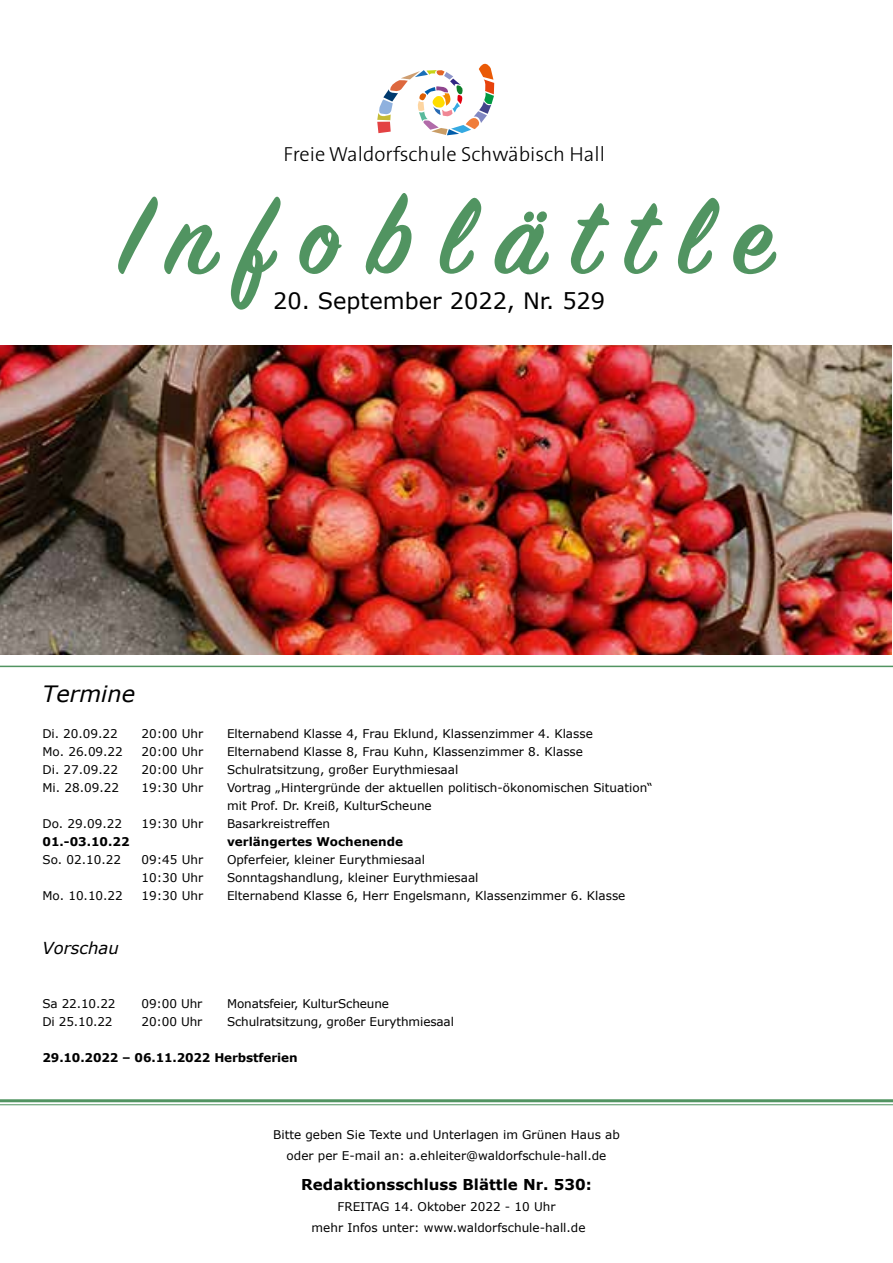
<style>
.page{position:relative;width:893px;height:1263px;background:#fff}
.page>*{position:absolute;margin:0;border:0;box-sizing:border-box;transform-origin:0 0}
.t1{font:600 120px "Sign Painter House Script";letter-spacing:.23em;color:#519461}
.t2{font:22.5px "Verdana";color:#000}
.t3{font:italic 22.5px "Verdana";color:#000}
.t4{font:300 20.4px "The Sans";color:#000}
.t5{font:italic 16.5px "Verdana";color:#000}
.t6{font:700 15px "Verdana";color:#000}
.t7{font:12px/21px "Verdana";color:#000;text-align:center}
.t8{font:700 12px "Verdana";color:#000}
.s1{font-style:inherit}
</style>
<div class="page">
<svg style="left:377px;top:64px;width:117px;height:71px"></svg>
<img style="left:0;top:345px;width:892px;height:310px">
<hr style="left:0;top:1099px;width:893px;height:3px;background:#519461">
<hr style="left:0;top:1104px;width:893px;height:1px;background:#519461">
<hr style="left:0;top:666px;width:893px;height:1px;background:#519461">
<h3 class="t4" style="left:284px;top:137px;width:323px">Freie Waldorfschule Schwäbisch Hall</h3>
<h1 class="t1" style="left:121px;top:164px;width:653px">Infoblättle</h1>
<h2 class="t2" style="left:273px;top:287px;width:334px">20. September 2022, Nr. 529</h2>
<h2 class="t3" style="left:43px;top:680px;width:94px">Termine</h2>
<p class="t7" style="left:43px;top:723px;width:77px">Di. 20.09.22</p>
<p class="t7" style="left:142px;top:723px;width:63px">20:00 Uhr</p>
<p class="t7" style="left:227px;top:723px;width:367px">Elternabend Klasse 4, Frau Eklund, Klassenzimmer 4. Klasse</p>
<p class="t7" style="left:43px;top:741px;width:82px">Mo. 26.09.22</p>
<p class="t7" style="left:142px;top:741px;width:63px">20:00 Uhr</p>
<p class="t7" style="left:227px;top:741px;width:357px">Elternabend Klasse 8, Frau Kuhn, Klassenzimmer 8. Klasse</p>
<p class="t7" style="left:43px;top:759px;width:77px">Di. 27.09.22</p>
<p class="t7" style="left:142px;top:759px;width:63px">20:00 Uhr</p>
<p class="t7" style="left:227px;top:759px;width:233px">Schulratsitzung, großer Eurythmiesaal</p>
<p class="t7" style="left:43px;top:777px;width:78px">Mi. 28.09.22</p>
<p class="t7" style="left:142px;top:777px;width:63px">19:30 Uhr</p>
<p class="t7" style="left:227px;top:779px;width:427px;line-height:18px;text-align:left">Vortrag „Hintergründe der aktuellen politisch-ökonomischen Situation“ mit Prof. Dr. Kreiß, KulturScheune</p>
<p class="t7" style="left:43px;top:813px;width:81px">Do. 29.09.22</p>
<p class="t7" style="left:142px;top:813px;width:63px">19:30 Uhr</p>
<p class="t7" style="left:227px;top:813px;width:105px">Basarkreistreffen</p>
<p class="t8" style="left:43px;top:834px;width:89px">01.-03.10.22</p>
<p class="t8" style="left:227px;top:834px;width:178px">verlängertes Wochenende</p>
<p class="t7" style="left:43px;top:849px;width:80px">So. 02.10.22</p>
<p class="t7" style="left:142px;top:849px;width:63px">09:45 Uhr</p>
<p class="t7" style="left:227px;top:849px;width:199px">Opferfeier, kleiner Eurythmiesaal</p>
<p class="t7" style="left:142px;top:867px;width:63px">10:30 Uhr</p>
<p class="t7" style="left:227px;top:867px;width:253px">Sonntagshandlung, kleiner Eurythmiesaal</p>
<p class="t7" style="left:43px;top:885px;width:82px">Mo. 10.10.22</p>
<p class="t7" style="left:142px;top:885px;width:63px">19:30 Uhr</p>
<p class="t7" style="left:227px;top:885px;width:400px">Elternabend Klasse 6, Herr Engelsmann, Klassenzimmer 6. Klasse</p>
<h3 class="t5" style="left:43px;top:938px;width:78px">Vorschau</h3>
<p class="t7" style="left:43px;top:993px;width:74px">Sa 22.10.22</p>
<p class="t7" style="left:142px;top:993px;width:62px">09:00 Uhr</p>
<p class="t7" style="left:227px;top:993px;width:163px">Monatsfeier, KulturScheune</p>
<p class="t7" style="left:43px;top:1011px;width:72px">Di 25.10.22</p>
<p class="t7" style="left:142px;top:1011px;width:62px">20:00 Uhr</p>
<p class="t7" style="left:227px;top:1011px;width:228px">Schulratsitzung, großer Eurythmiesaal</p>
<p class="t8" style="left:43px;top:1050px;width:257px">29.10.2022 – 06.11.2022 Herbstferien</p>
<p class="t7" style="left:273px;top:1124px;width:348px">Bitte geben Sie Texte und Unterlagen im Grünen Haus ab oder per E-mail an: a.ehleiter@waldorfschule-hall.de</p>
<p class="t6" style="left:301px;top:1175px;width:292px">Redaktionsschluss Blättle Nr. 530:</p>
<p class="t7" style="left:312px;top:1196px;width:275px"><span class="s1">FREITAG 14.</span> Oktober 2022 <span class="s1">- 10</span> Uhr<br>mehr Infos unter: www.waldorfschule-hall.de</p>
</div>
